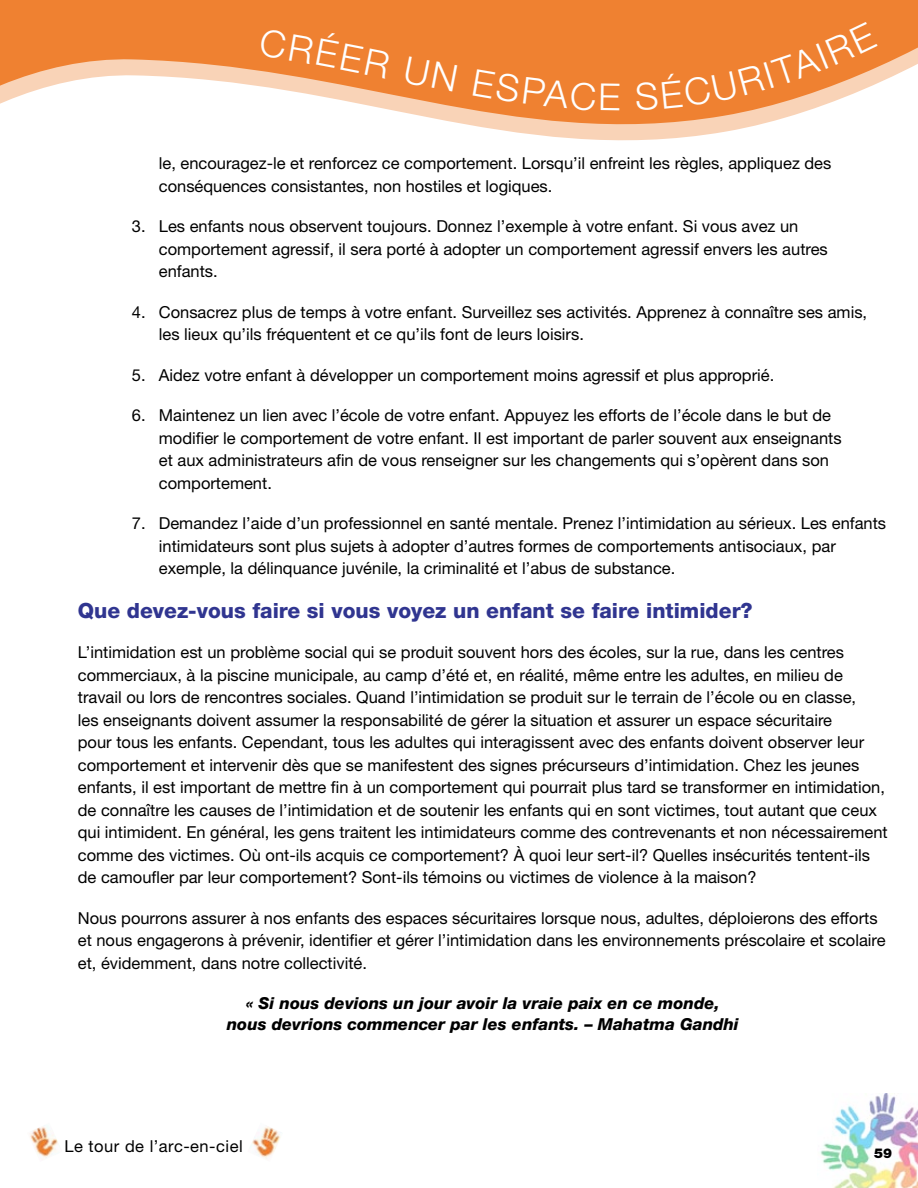
<style>
.page{position:relative;width:918px;height:1188px;background:#fff}
.page>*{position:absolute;margin:0;border:0;box-sizing:border-box;transform-origin:0 0}
.t1{font:300 37.2px "Helvetica Neue";color:#fff}
.t2{font:800 21px "Helvetica Neue";color:#303590}
.t3{font:16.5px/22.5px "Helvetica Neue";color:#000}
.t4{font:italic 800 16.5px/21px "Helvetica Neue";color:#000;text-align:center}
.t5{font:16.5px "Helvetica Neue";letter-spacing:.03em;color:#000}
.t6{font:900 13.5px "Helvetica Neue";color:#000}
</style>
<div class="page">
<img style="left:820px;top:1094px;width:98px;height:94px">
<svg style="left:397px;top:111px;width:409px;height:30px"></svg>
<img style="left:30px;top:1125px;width:28px;height:33px">
<img style="left:250px;top:1126px;width:31px;height:33px">
<svg style="left:0;top:0;width:918px;height:111px"></svg>
<h1 class="t1" style="left:321px;top:29px;width:146px;rotate:11deg">éer un</h1>
<p class="t3" style="left:159px;top:152px;width:674px">le, encouragez-le et renforcez ce comportement. Lorsqu’il enfreint les règles, appliquez des conséquences consistantes, non hostiles et logiques.</p>
<p class="t3" style="left:159px;top:215px;width:671px;text-indent:-27px">3. Les enfants nous observent toujours. Donnez l’exemple à votre enfant. Si vous avez un comportement agressif, il sera porté à adopter un comportement agressif envers les autres enfants.</p>
<p class="t3" style="left:159px;top:300px;width:710px;text-indent:-27px">4. Consacrez plus de temps à votre enfant. Surveillez ses activités. Apprenez à connaître ses amis, les lieux qu’ils fréquentent et ce qu’ils font de leurs loisirs.</p>
<p class="t3" style="left:132px;top:364px;width:644px">5. Aidez votre enfant à développer un comportement moins agressif et plus approprié.</p>
<p class="t3" style="left:159px;top:404px;width:684px;text-indent:-27px">6. Maintenez un lien avec l’école de votre enfant. Appuyez les efforts de l’école dans le but de modifier le comportement de votre enfant. Il est important de parler souvent aux enseignants et aux administrateurs afin de vous renseigner sur les changements qui s’opèrent dans son comportement.</p>
<p class="t3" style="left:159px;top:512px;width:729px;text-indent:-27px">7. Demandez l’aide d’un professionnel en santé mentale. Prenez l’intimidation au sérieux. Les enfants intimidateurs sont plus sujets à adopter d’autres formes de comportements antisociaux, par exemple, la délinquance juvénile, la criminalité et l’abus de substance.</p>
<p class="t2" style="left:78px;top:598px;width:676px">Que devez-vous faire si vous voyez un enfant se faire intimider?</p>
<p class="t3" style="left:78px;top:641px;width:811px">L’intimidation est un problème social qui se produit souvent hors des écoles, sur la rue, dans les centres commerciaux, à la piscine municipale, au camp d’été et, en réalité, même entre les adultes, en milieu de travail ou lors de rencontres sociales. Quand l’intimidation se produit sur le terrain de l’école ou en classe,<br>les enseignants doivent assumer la responsabilité de gérer la situation et assurer un espace sécuritaire<br>pour tous les enfants. Cependant, tous les adultes qui interagissent avec des enfants doivent observer leur comportement et intervenir dès que se manifestent des signes précurseurs d’intimidation. Chez les jeunes enfants, il est important de mettre fin à un comportement qui pourrait plus tard se transformer en intimidation, de connaître les causes de l’intimidation et de soutenir les enfants qui en sont victimes, tout autant que ceux qui intimident. En général, les gens traitent les intimidateurs comme des contrevenants et non nécessairement comme des victimes. Où ont-ils acquis ce comportement? À quoi leur sert-il? Quelles insécurités tentent-ils de camoufler par leur comportement? Sont-ils témoins ou victimes de violence à la maison?</p>
<p class="t3" style="left:78px;top:906px;width:809px">Nous pourrons assurer à nos enfants des espaces sécuritaires lorsque nous, adultes, déploierons des efforts et nous engagerons à prévenir, identifier et gérer l’intimidation dans les environnements préscolaire et scolaire et, évidemment, dans notre collectivité.</p>
<p class="t4" style="left:227px;top:993px;width:513px">« Si nous devions un jour avoir la vraie paix en ce monde, nous devrions commencer par les enfants. – Mahatma Gandhi</p>
<p class="t5" style="left:64px;top:1136px;width:180px">Le tour de l’arc-en-ciel</p>
<p class="t6" style="left:874px;top:1145px;width:20px">59</p>
</div>
